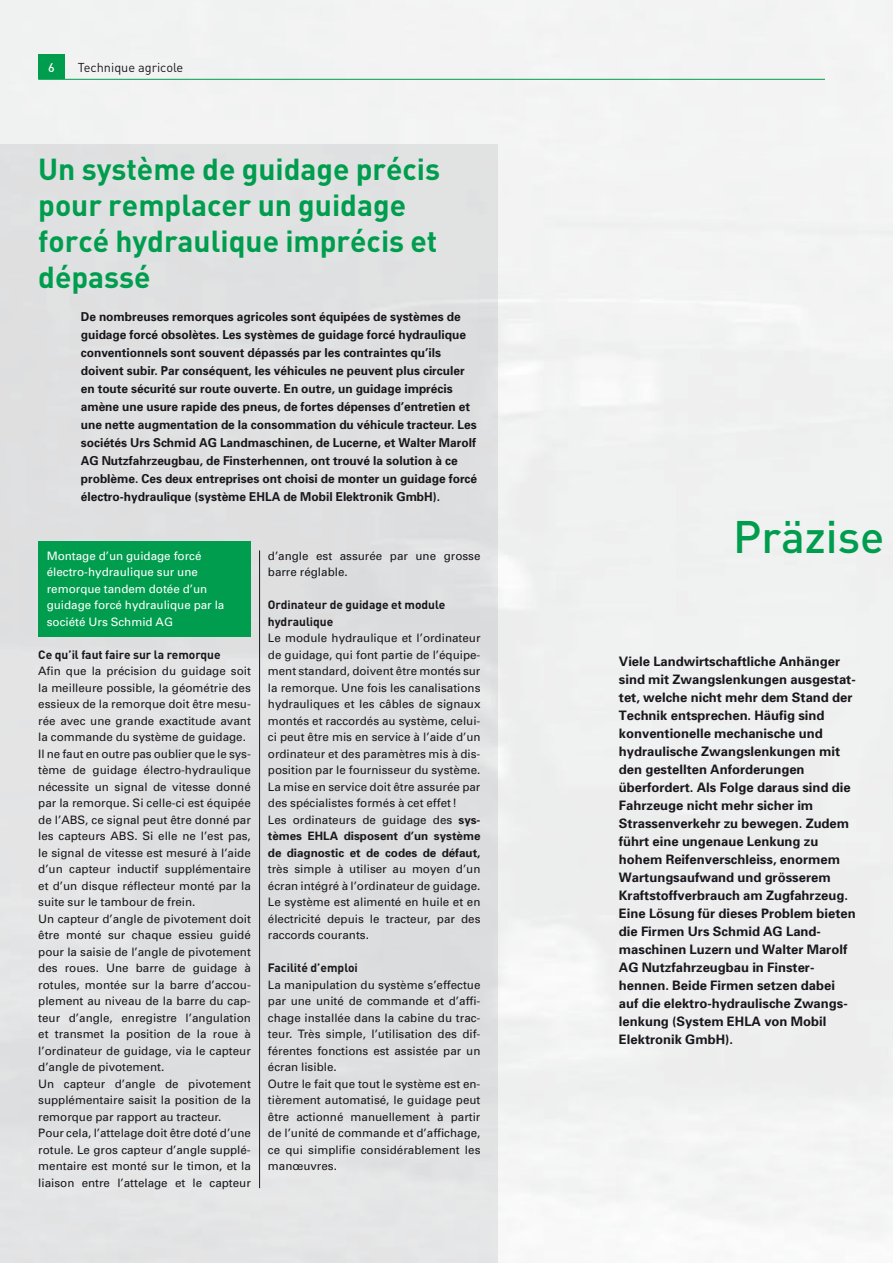
<style>
.page{position:relative;width:893px;height:1263px;background:#fff}
.page>*{position:absolute;margin:0;border:0;box-sizing:border-box;transform-origin:0 0}
.t1{font:500 45px "DIN";color:#009d4e}
.t2{font:700 30px/36px "DIN";color:#009d4e}
.t3{font:700 13.05px/18px "Univers";color:#1a171c}
.t4{font:12.75px "DIN";color:#1a171c}
.t5{font:700 12.3px/18px "Univers";color:#1a171c}
.t6{font:500 12.3px "DIN";color:#fff}
.t7{font:700 12px/16.5px "DIN";color:#1a171c}
.t8{font:11.7px/16.5px "Univers";color:#1a171c}
.t9{font:11.7px/16.5px "Univers";color:#fff}
.s1{font-weight:700}
</style>
<div class="page">
<div style="left:38px;top:541px;width:213px;height:96px;background:#009d4e"></div>
<div style="left:38px;top:54px;width:27px;height:25px;background:#009d4e"></div>
<hr style="left:38px;top:79px;width:787px;height:1px;background:#009d4e">
<hr style="left:259px;top:550px;width:1px;height:638px;background:#1a171c">
<p class="t6" style="left:48px;top:63px;width:8px">6</p>
<p class="t4" style="left:78px;top:63px;width:107px">Technique agricole</p>
<h2 class="t2" style="left:38px;top:155px;width:403px">Un système de guidage précis pour remplacer un guidage forcé hydraulique imprécis et dépassé</h2>
<p class="t5" style="left:81px;top:309px;width:398px">De nombreuses remorques agricoles sont équipées de systèmes de guidage forcé obsolètes. Les systèmes de guidage forcé hydraulique conventionnels sont souvent dépassés par les contraintes qu’ils doivent subir. Par conséquent, les véhicules ne peuvent plus circuler en toute sécurité sur route ouverte. En outre, un guidage imprécis amène une usure rapide des pneus, de fortes dépenses d’entretien et une nette augmentation de la consommation du véhicule tracteur. Les sociétés Urs Schmid AG Landmaschinen, de Lucerne, et Walter Marolf AG Nutzfahrzeugbau, de Finsterhennen, ont trouvé la solution à ce problème. Ces deux entreprises ont choisi de monter un guidage forcé électro-hydraulique (système EHLA de Mobil Elektronik GmbH).</p>
<p class="t9" style="left:47px;top:548px;width:179px">Montage d’un guidage forcé électro-hydraulique sur une remorque tandem dotée d’un guidage forcé hydraulique par la société Urs Schmid AG</p>
<p class="t7" style="left:38px;top:647px;width:184px">Ce qu’il faut faire sur la remorque</p>
<p class="t8" style="left:38px;top:664px;width:214px">Afin que la précision du guidage soit la meilleure possible, la géométrie des essieux de la remorque doit être mesu&shy;rée avec une grande exactitude avant la commande du système de guidage.<br>Il ne faut en outre pas oublier que le sys&shy;tème de guidage électro-hydraulique nécessite un signal de vitesse donné par la remorque. Si celle-ci est équipée de l’ABS, ce signal peut être donné par les capteurs ABS. Si elle ne l’est pas, le signal de vitesse est mesuré à l’aide d’un capteur inductif supplémentaire et d’un disque réflecteur monté par la suite sur le tambour de frein.<br>Un capteur d’angle de pivotement doit être monté sur chaque essieu guidé pour la saisie de l’angle de pivotement des roues. Une barre de guidage à rotules, montée sur la barre d’accou&shy;plement au niveau de la barre du cap&shy;teur d’angle, enregistre l’angulation et transmet la position de la roue à l’ordinateur de guidage, via le capteur d’angle de pivotement.<br>Un capteur d’angle de pivotement supplémentaire saisit la position de la remorque par rapport au tracteur.<br>Pour cela, l’attelage doit être doté d’une rotule. Le gros capteur d’angle supplé&shy;mentaire est monté sur le timon, et la liaison entre l’attelage et le capteur</p>
<p class="t8" style="left:268px;top:548px;width:214px">d’angle est assurée par une grosse barre réglable.</p>
<p class="t7" style="left:268px;top:598px;width:179px">Ordinateur de guidage et module hydraulique</p>
<p class="t8" style="left:268px;top:631px;width:214px">Le module hydraulique et l’ordinateur de guidage, qui font partie de l’équipe&shy;ment standard, doivent être montés sur la remorque. Une fois les canalisations hydrauliques et les câbles de signaux montés et raccordés au système, celui&shy;ci peut être mis en service à l’aide d’un ordinateur et des paramètres mis à dis&shy;position par le fournisseur du système.<br>La mise en service doit être assurée par des spécialistes formés à cet effet !<br>Les ordinateurs de guidage des <span class="s1">sys&shy;tèmes EHLA disposent d’un système de diagnostic et de codes de défaut,</span></p>
<p class="t8" style="left:268px;top:862px;width:214px;text-align:justify">très simple à utiliser au moyen d’un écran intégré à l’ordinateur de guidage.<br>Le système est alimenté en huile et en électricité depuis le tracteur, par des raccords courants.</p>
<p class="t7" style="left:268px;top:961px;width:91px">Facilité d’emploi</p>
<p class="t8" style="left:268px;top:977px;width:214px">La manipulation du système s’effectue par une unité de commande et d’affi&shy;chage installée dans la cabine du trac&shy;teur. Très simple, l’utilisation des dif&shy;férentes fonctions est assistée par un écran lisible.<br>Outre le fait que tout le système est en&shy;tièrement automatisé, le guidage peut être actionné manuellement à partir de l’unité de commande et d’affichage, ce qui simplifie considérablement les manœuvres.</p>
<h1 class="t1" style="left:733px;top:520px;width:153px">Präzise</h1>
<p class="t3" style="left:619px;top:654px;width:238px">Viele Landwirtschaftliche Anhänger sind mit Zwangslenkungen ausgestat&shy;tet, welche nicht mehr dem Stand der Technik entsprechen. Häufig sind konventionelle mechanische und hydraulische Zwangslenkungen mit den gestellten Anforderungen überfordert. Als Folge daraus sind die Fahrzeuge nicht mehr sicher im Strassenverkehr zu bewegen. Zudem führt eine ungenaue Lenkung zu hohem Reifenverschleiss, enormem Wartungsaufwand und grösserem Kraftstoffverbrauch am Zugfahrzeug.<br>Eine Lösung für dieses Problem bieten die Firmen Urs Schmid AG Land&shy;maschinen Luzern und Walter Marolf AG Nutzfahrzeugbau in Finster&shy;hennen. Beide Firmen setzen dabei auf die elektro-hydraulische Zwangs&shy;lenkung (System EHLA von Mobil Elektronik GmbH).</p>
</div>
